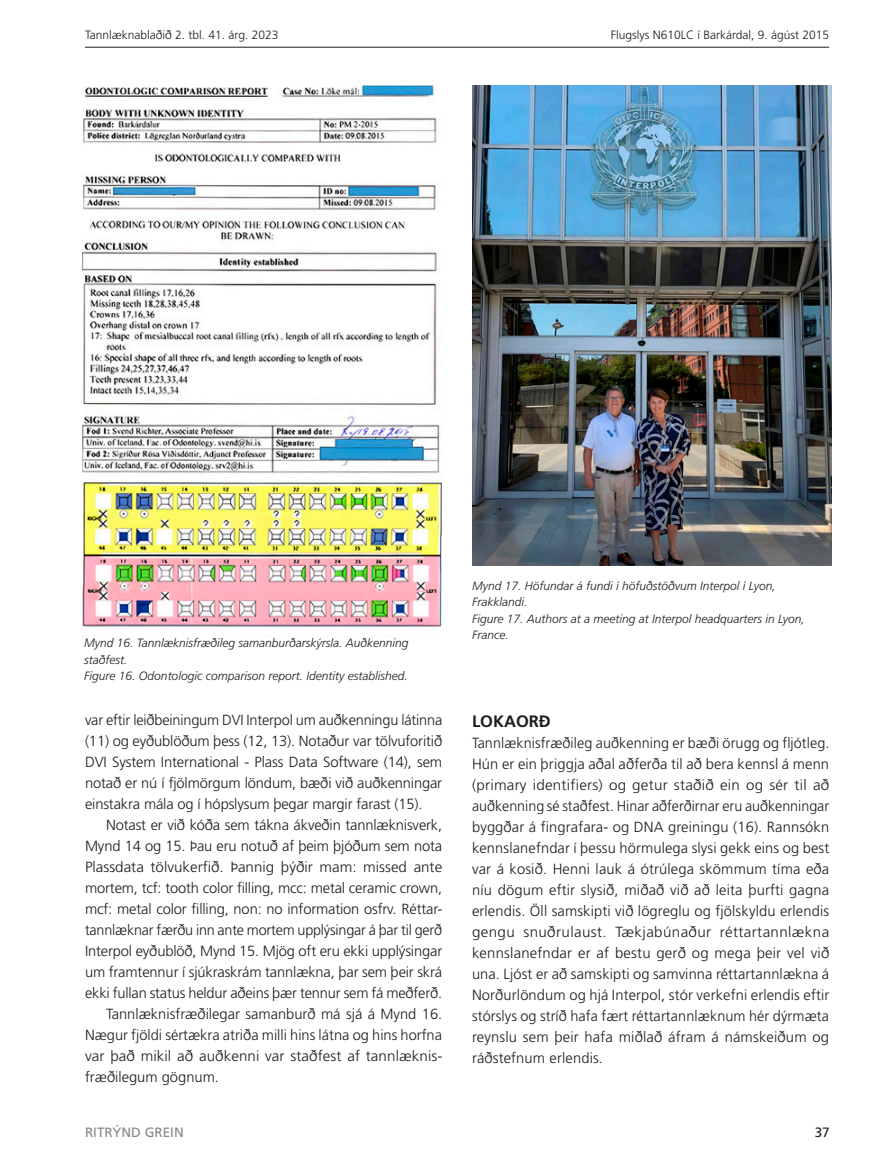
<style>
.page{position:relative;width:893px;height:1170px;background:#fff}
.page>*{position:absolute;margin:0;border:0;box-sizing:border-box;transform-origin:0 0}
.t1{font:700 16.5px "Frutiger LT Std";color:#1d1d1b}
.t2{font:300 14.7px/21px "Frutiger LT Std";letter-spacing:-.01em;color:#1d1d1b;text-align:justify}
.t3{font:13.5px "Frutiger LT Std";color:#878787}
.t4{font:13.5px "Frutiger LT Std";color:#1d1d1b}
.t5{font:italic 300 12px/16.5px "Frutiger LT Std";color:#1d1d1b}
.t6{font:300 12px "Frutiger LT Std";color:#1d1d1b}
</style>
<div class="page">
<hr style="left:85px;top:47px;width:744px;height:1px;background:#1d1d1b">
<img style="left:472px;top:85px;width:359px;height:480px">
<img style="left:82px;top:85px;width:359px;height:542px">
<p class="t6" style="left:85px;top:28px;width:195px">Tannlæknablaðið 2. tbl. 41. árg. 2023</p>
<p class="t6" style="left:611px;top:28px;width:220px">Flugslys N610LC í Barkárdal, 9. ágúst 2015</p>
<p class="t5" style="left:84px;top:635px;width:326px">Mynd 16. Tannlæknisfræðileg samanburðarskýrsla. Auðkenning staðfest.<br>Figure 16. Odontologic comparison report. Identity established.</p>
<p class="t2" style="left:85px;top:709px;width:359px">var eftir leiðbeiningum DVI Interpol um auðkenningu látinna (11) og eyðublöðum þess (12, 13). Notaður var tölvuforitið DVI System International - Plass Data Software (14), sem notað er nú í fjölmörgum löndum, bæði við auðkenningar einstakra mála og í hópslysum þegar margir farast (15).</p>
<p class="t2" style="left:106px;top:814px;width:338px">Notast er við kóða sem tákna ákveðin tannlæknisverk,</p>
<p class="t2" style="left:85px;top:835px;width:359px">Mynd 14 og 15. Þau eru notuð af þeim þjóðum sem nota</p>
<p class="t2" style="left:85px;top:856px;width:359px">Plassdata tölvukerfið. Þannig þýðir mam: missed ante</p>
<p class="t2" style="left:85px;top:877px;width:359px">mortem, tcf: tooth color filling, mcc: metal ceramic crown,</p>
<p class="t2" style="left:85px;top:898px;width:357px">mcf: metal color filling, non: no information osfrv. Réttar-</p>
<p class="t2" style="left:85px;top:919px;width:359px">tannlæknar færðu inn ante mortem upplýsingar á þar til gerð</p>
<p class="t2" style="left:85px;top:940px;width:359px">Interpol eyðublöð, Mynd 15. Mjög oft eru ekki upplýsingar</p>
<p class="t2" style="left:85px;top:961px;width:359px">um framtennur í sjúkraskrám tannlækna, þar sem þeir skrá</p>
<p class="t2" style="left:85px;top:982px;width:359px">ekki fullan status heldur aðeins þær tennur sem fá meðferð.</p>
<p class="t2" style="left:106px;top:1003px;width:338px">Tannlæknisfræðilegar samanburð má sjá á Mynd 16.</p>
<p class="t2" style="left:85px;top:1024px;width:358px">Nægur fjöldi sértækra atriða milli hins látna og hins horfna</p>
<p class="t2" style="left:85px;top:1045px;width:358px">var það mikil að auðkenni var staðfest af tannlæknis-</p>
<p class="t2" style="left:85px;top:1066px;width:135px">fræðilegum gögnum.</p>
<p class="t5" style="left:472px;top:577px;width:334px">Mynd 17. Höfundar á fundi í höfuðstöðvum Interpol í Lyon, Frakklandi.<br>Figure 17. Authors at a meeting at Interpol headquarters in Lyon, France.</p>
<p class="t1" style="left:472px;top:711px;width:80px">LOKAORÐ</p>
<p class="t2" style="left:472px;top:732px;width:359px">Tannlæknisfræðileg auðkenning er bæði örugg og fljótleg.<br>Hún er ein þriggja aðal aðferða til að bera kennsl á menn (primary identifiers) og getur staðið ein og sér til að auðkenning sé staðfest. Hinar aðferðirnar eru auðkenningar byggðar á fingrafara- og DNA greiningu (16). Rannsókn kennslanefndar í þessu hörmulega slysi gekk eins og best var á kosið. Henni lauk á ótrúlega skömmum tíma eða níu dögum eftir slysið, miðað við að leita þurfti gagna erlendis. Öll samskipti við lögreglu og fjölskyldu erlendis gengu snuðrulaust. Tækjabúnaður réttartannlækna kennslanefndar er af bestu gerð og mega þeir vel við una. Ljóst er að samskipti og samvinna réttartannlækna á Norðurlöndum og hjá Interpol, stór verkefni erlendis eftir stórslys og stríð hafa fært réttartannlæknum hér dýrmæta reynslu sem þeir hafa miðlað áfram á námskeiðum og ráðstefnum erlendis.</p>
<p class="t3" style="left:85px;top:1124px;width:100px">RITRÝND GREIN</p>
<p class="t4" style="left:815px;top:1124px;width:17px">37</p>
</div>
